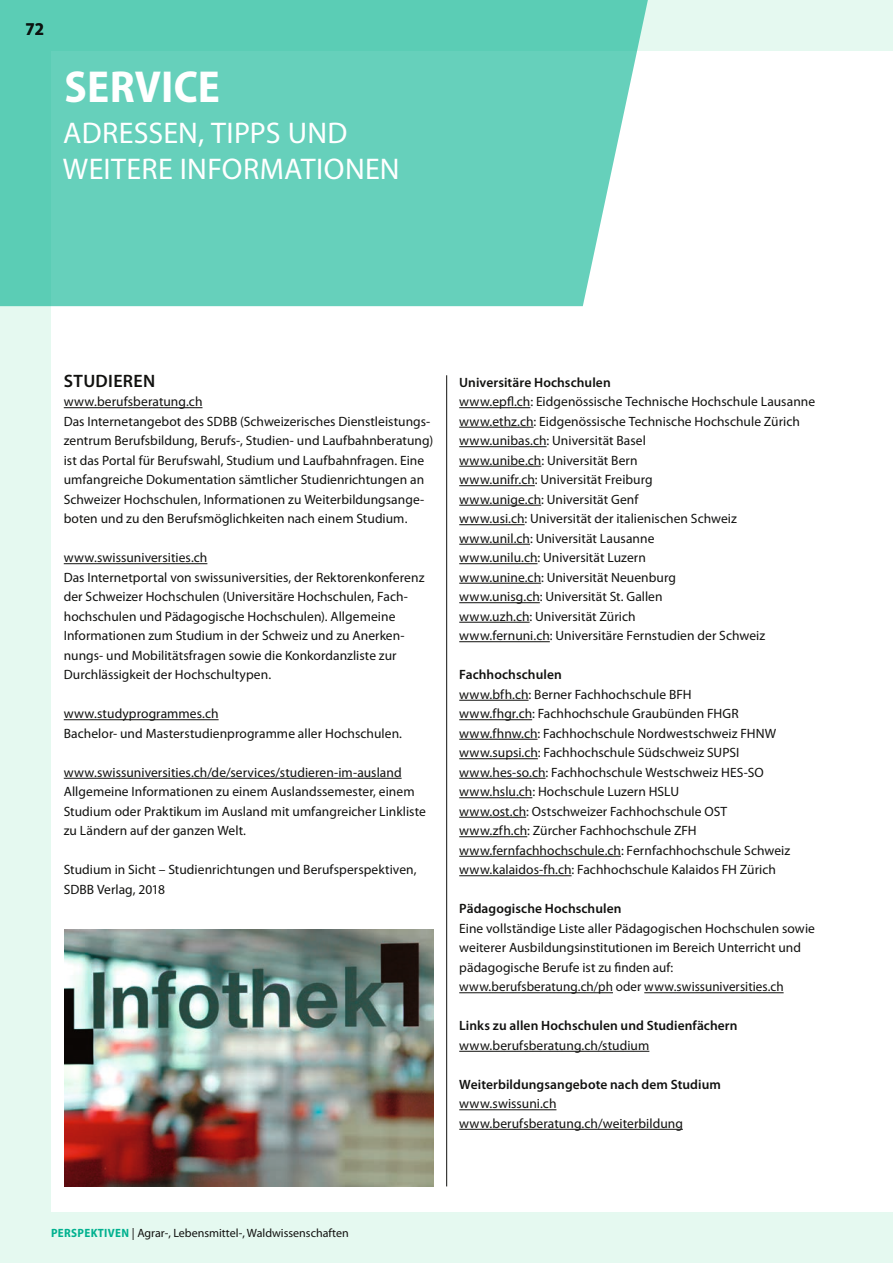
<style>
.page{position:relative;width:893px;height:1263px;background:#e5f9f0}
.page>*{position:absolute;margin:0;border:0;box-sizing:border-box;transform-origin:0 0}
.t1{font:700 semi-condensed 45px "Myriad Pro";letter-spacing:.005em;color:#fff}
.t2{font:30px/36px "Myriad Pro";letter-spacing:.01em;color:#fff}
.t3{font:600 18px "Myriad Pro";letter-spacing:.02em;color:#11110f}
.t4{font:700 semi-condensed 18px "Myriad Pro";color:#11110f}
.t5{font:13.5px/19.5px "Myriad Pro";letter-spacing:.005em;color:#11110f}
.t6{font:600 13.5px "Myriad Pro";letter-spacing:.005em;color:#11110f}
.t7{font:12px "Myriad Pro";color:#11110f}
.s1{font-weight:700;font-stretch:semi-condensed;color:#00b18f}
</style>
<div class="page">
<div style="left:51px;top:51px;width:842px;height:1161px;background:#fff"></div>
<svg style="left:0;top:0;width:648px;height:306px;background:#6bd1bd"></svg>
<hr style="left:64px;top:407px;width:138px;height:1px;background:#11110f">
<hr style="left:64px;top:563px;width:143px;height:1px;background:#11110f">
<hr style="left:64px;top:719px;width:155px;height:1px;background:#11110f">
<hr style="left:64px;top:778px;width:338px;height:1px;background:#11110f">
<hr style="left:459px;top:407px;width:71px;height:1px;background:#11110f">
<hr style="left:459px;top:427px;width:75px;height:1px;background:#11110f">
<hr style="left:459px;top:446px;width:88px;height:1px;background:#11110f">
<hr style="left:459px;top:466px;width:82px;height:1px;background:#11110f">
<hr style="left:459px;top:485px;width:76px;height:1px;background:#11110f">
<hr style="left:459px;top:505px;width:82px;height:1px;background:#11110f">
<hr style="left:459px;top:524px;width:66px;height:1px;background:#11110f">
<hr style="left:459px;top:544px;width:71px;height:1px;background:#11110f">
<hr style="left:459px;top:563px;width:78px;height:1px;background:#11110f">
<hr style="left:459px;top:583px;width:82px;height:1px;background:#11110f">
<hr style="left:459px;top:602px;width:81px;height:1px;background:#11110f">
<hr style="left:459px;top:622px;width:71px;height:1px;background:#11110f">
<hr style="left:459px;top:641px;width:91px;height:1px;background:#11110f">
<hr style="left:459px;top:700px;width:70px;height:1px;background:#11110f">
<hr style="left:459px;top:719px;width:73px;height:1px;background:#11110f">
<hr style="left:459px;top:739px;width:79px;height:1px;background:#11110f">
<hr style="left:459px;top:758px;width:79px;height:1px;background:#11110f">
<hr style="left:459px;top:778px;width:87px;height:1px;background:#11110f">
<hr style="left:459px;top:797px;width:73px;height:1px;background:#11110f">
<hr style="left:459px;top:817px;width:67px;height:1px;background:#11110f">
<hr style="left:459px;top:836px;width:68px;height:1px;background:#11110f">
<hr style="left:459px;top:856px;width:162px;height:1px;background:#11110f">
<hr style="left:459px;top:875px;width:113px;height:1px;background:#11110f">
<hr style="left:459px;top:992px;width:154px;height:1px;background:#11110f">
<hr style="left:644px;top:992px;width:140px;height:1px;background:#11110f">
<hr style="left:459px;top:1051px;width:190px;height:1px;background:#11110f">
<hr style="left:459px;top:1109px;width:97px;height:1px;background:#11110f">
<hr style="left:459px;top:1129px;width:224px;height:1px;background:#11110f">
<hr style="left:446px;top:375px;width:1px;height:811px;background:#11110f">
<img style="left:64px;top:929px;width:370px;height:257px">
<h3 class="t4" style="left:26px;top:17px;width:20px">72</h3>
<h1 class="t1" style="left:64px;top:58px;width:157px">SERVICE</h1>
<h2 class="t2" style="left:63px;top:115px;width:338px">ADRESSEN, TIPPS UND<br>WEITERE INFORMATIONEN</h2>
<h3 class="t3" style="left:64px;top:369px;width:93px">STUDIEREN</h3>
<p class="t5" style="left:64px;top:392px;width:371px">www.berufsberatung.ch<br>Das Internetangebot des SDBB (Schweizerisches Dienstleistungs&shy;zentrum Berufsbildung, Berufs-, Studien- und Laufbahnberatung) ist das Portal für Berufswahl, Studium und Laufbahnfragen. Eine umfangreiche Dokumentation sämtlicher Studienrichtungen an Schweizer Hochschulen, Informationen zu Weiterbildungsange&shy;boten und zu den Berufsmöglichkeiten nach einem Studium.</p>
<p class="t5" style="left:64px;top:548px;width:362px">www.swissuniversities.ch<br>Das Internetportal von swissuniversities, der Rektorenkonferenz der Schweizer Hochschulen (Universitäre Hochschulen, Fach&shy;hochschulen und Pädagogische Hochschulen). Allgemeine Informationen zum Studium in der Schweiz und zu Anerken&shy;nungs- und Mobilitätsfragen sowie die Konkordanzliste zur Durchlässigkeit der Hochschultypen.</p>
<p class="t5" style="left:64px;top:704px;width:340px">www.studyprogrammes.ch<br>Bachelor- und Masterstudienprogramme aller Hochschulen.</p>
<p class="t5" style="left:64px;top:762px;width:364px">www.swissuniversities.ch/de/services/studieren-im-ausland Allgemeine Informationen zu einem Auslandssemester, einem Studium oder Praktikum im Ausland mit umfangreicher Linkliste zu Ländern auf der ganzen Welt.</p>
<p class="t5" style="left:64px;top:860px;width:354px">Studium in Sicht – Studienrichtungen und Berufsperspektiven,<br>SDBB Verlag, 2018</p>
<p class="t6" style="left:459px;top:374px;width:153px">Universitäre Hochschulen</p>
<p class="t5" style="left:459px;top:392px;width:357px">www.epfl.ch: Eidgenössische Technische Hochschule Lausanne www.ethz.ch: Eidgenössische Technische Hochschule Zürich www.unibas.ch: Universität Basel<br>www.unibe.ch: Universität Bern<br>www.unifr.ch: Universität Freiburg<br>www.unige.ch: Universität Genf<br>www.usi.ch: Universität der italienischen Schweiz<br>www.unil.ch: Universität Lausanne<br>www.unilu.ch: Universität Luzern<br>www.unine.ch: Universität Neuenburg<br>www.unisg.ch: Universität St. Gallen<br>www.uzh.ch: Universität Zürich<br>www.fernuni.ch: Universitäre Fernstudien der Schweiz</p>
<p class="t6" style="left:459px;top:666px;width:104px">Fachhochschulen</p>
<p class="t5" style="left:459px;top:684px;width:332px">www.bfh.ch: Berner Fachhochschule BFH<br>www.fhgr.ch: Fachhochschule Graubünden FHGR www.fhnw.ch: Fachhochschule Nordwestschweiz FHNW www.supsi.ch: Fachhochschule Südschweiz SUPSI www.hes-so.ch: Fachhochschule Westschweiz HES-SO www.hslu.ch: Hochschule Luzern HSLU<br>www.ost.ch: Ostschweizer Fachhochschule OST www.zfh.ch: Zürcher Fachhochschule ZFH www.fernfachhochschule.ch: Fernfachhochschule Schweiz www.kalaidos-fh.ch: Fachhochschule Kalaidos FH Zürich</p>
<p class="t6" style="left:459px;top:900px;width:164px">Pädagogische Hochschulen</p>
<p class="t5" style="left:459px;top:918px;width:357px">Eine vollständige Liste aller Pädagogischen Hochschulen sowie weiterer Ausbildungsinstitutionen im Bereich Unterricht und pädagogische Berufe ist zu finden auf: www.berufsberatung.ch/ph oder www.swissuniversities.ch</p>
<p class="t6" style="left:459px;top:1017px;width:280px">Links zu allen Hochschulen und Studienfächern</p>
<p class="t5" style="left:459px;top:1035px;width:192px">www.berufsberatung.ch/studium</p>
<p class="t6" style="left:459px;top:1076px;width:263px">Weiterbildungsangebote nach dem Studium</p>
<p class="t5" style="left:459px;top:1094px;width:225px">www.swissuni.ch www.berufsberatung.ch/weiterbildung</p>
<p class="t7" style="left:51px;top:1226px;width:299px"><span class="s1">PERSPEKTIVEN</span> | Agrar-, Lebensmittel-, Waldwissenschaften</p>
</div>
